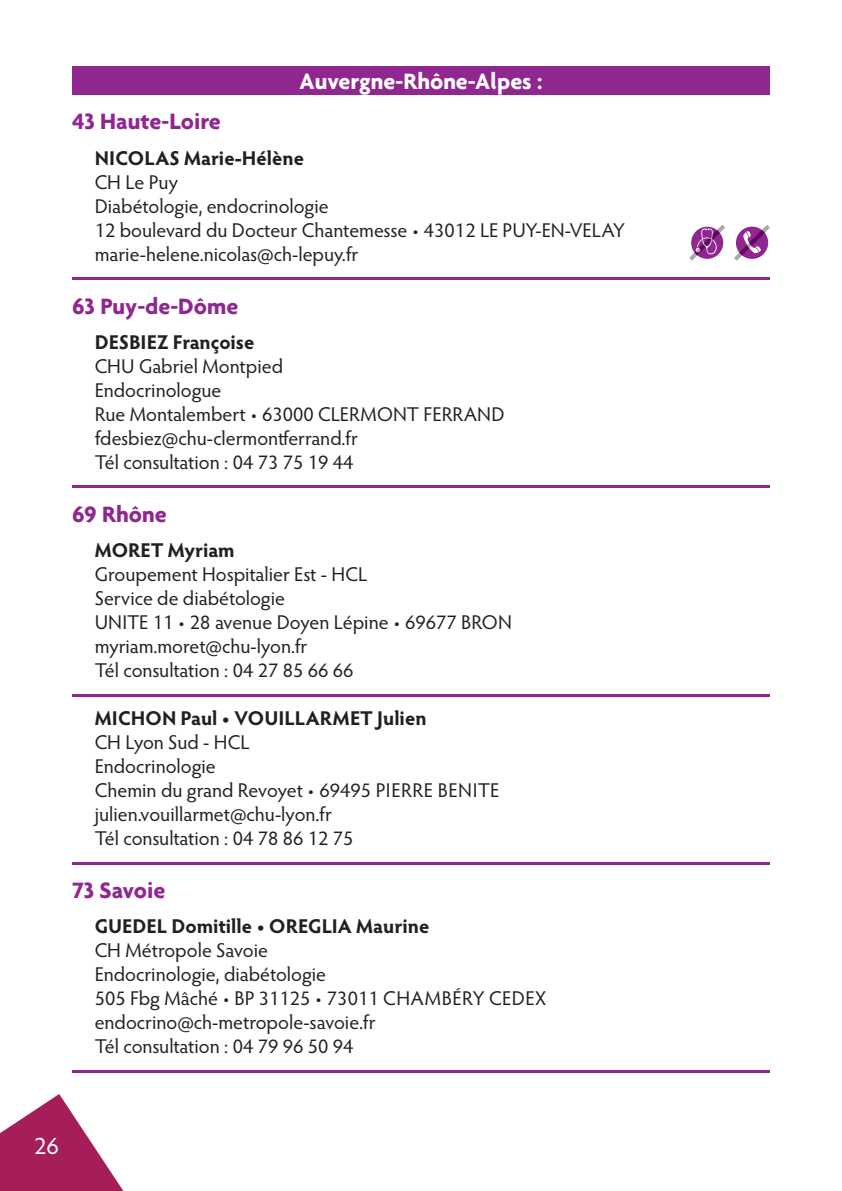
<style>
.page{position:relative;width:842px;height:1191px;background:#fff}
.page>*{position:absolute;margin:0;border:0;box-sizing:border-box;transform-origin:0 0}
.t1{font:700 24px "Agenda";color:#90268f}
.t2{font:700 24px "Agenda";color:#fff}
.t3{font:24px "Hypatia Sans Pro";color:#fff}
.t4{font:20px/24px "Hypatia Sans Pro";color:#231f20}
.t5{font:700 20px "Hypatia Sans Pro";color:#231f20}
</style>
<div class="page">
<svg style="left:0;top:1094px;width:123px;height:97px"></svg>
<div style="left:72px;top:67px;width:698px;height:28px;background:#90268f"></div>
<hr style="left:72px;top:278px;width:698px;height:2px;background:#90268f">
<hr style="left:72px;top:486px;width:698px;height:2px;background:#90268f">
<hr style="left:72px;top:694px;width:698px;height:2px;background:#90268f">
<hr style="left:72px;top:862px;width:698px;height:2px;background:#90268f">
<hr style="left:72px;top:1070px;width:698px;height:2px;background:#90268f">
<svg style="left:734px;top:225px;width:36px;height:36px"></svg>
<svg style="left:689px;top:225px;width:36px;height:36px"></svg>
<p class="t2" style="left:300px;top:67px;width:244px">Auvergne-Rhône-Alpes :</p>
<p class="t1" style="left:72px;top:107px;width:150px">43 Haute-Loire</p>
<p class="t5" style="left:95px;top:144px;width:211px">NICOLAS Marie-Hélène</p>
<p class="t4" style="left:95px;top:169px;width:532px">CH Le Puy<br>Diabétologie, endocrinologie<br>12 boulevard du Docteur Chantemesse • 43012 LE PUY-EN-VELAY marie-helene.nicolas@ch-lepuy.fr</p>
<p class="t1" style="left:72px;top:291px;width:168px">63 Puy-de-Dôme</p>
<p class="t5" style="left:95px;top:328px;width:161px">DESBIEZ Françoise</p>
<p class="t4" style="left:95px;top:353px;width:411px">CHU Gabriel Montpied<br>Endocrinologue<br>Rue Montalembert • 63000 CLERMONT FERRAND fdesbiez@chu-clermontferrand.fr<br>Tél consultation : 04 73 75 19 44</p>
<p class="t1" style="left:72px;top:499px;width:96px">69 Rhône</p>
<p class="t5" style="left:95px;top:536px;width:142px">MORET Myriam</p>
<p class="t4" style="left:95px;top:561px;width:419px">Groupement Hospitalier Est - HCL<br>Service de diabétologie<br>UNITE 11 • 28 avenue Doyen Lépine • 69677 BRON myriam.moret@chu-lyon.fr<br>Tél consultation : 04 27 85 66 66</p>
<p class="t5" style="left:95px;top:704px;width:333px">MICHON Paul • VOUILLARMET Julien</p>
<p class="t4" style="left:95px;top:729px;width:406px">CH Lyon Sud - HCL<br>Endocrinologie<br>Chemin du grand Revoyet • 69495 PIERRE BENITE julien.vouillarmet@chu-lyon.fr<br>Tél consultation : 04 78 86 12 75</p>
<p class="t1" style="left:72px;top:875px;width:95px">73 Savoie</p>
<p class="t5" style="left:95px;top:912px;width:336px">GUEDEL Domitille • OREGLIA Maurine</p>
<p class="t4" style="left:95px;top:938px;width:453px">CH Métropole Savoie<br>Endocrinologie, diabétologie<br>505 Fbg Mâché • BP 31125 • 73011 CHAMBÉRY CEDEX endocrino@ch-metropole-savoie.fr<br>Tél consultation : 04 79 96 50 94</p>
<p class="t3" style="left:34px;top:1129px;width:26px">26</p>
</div>
